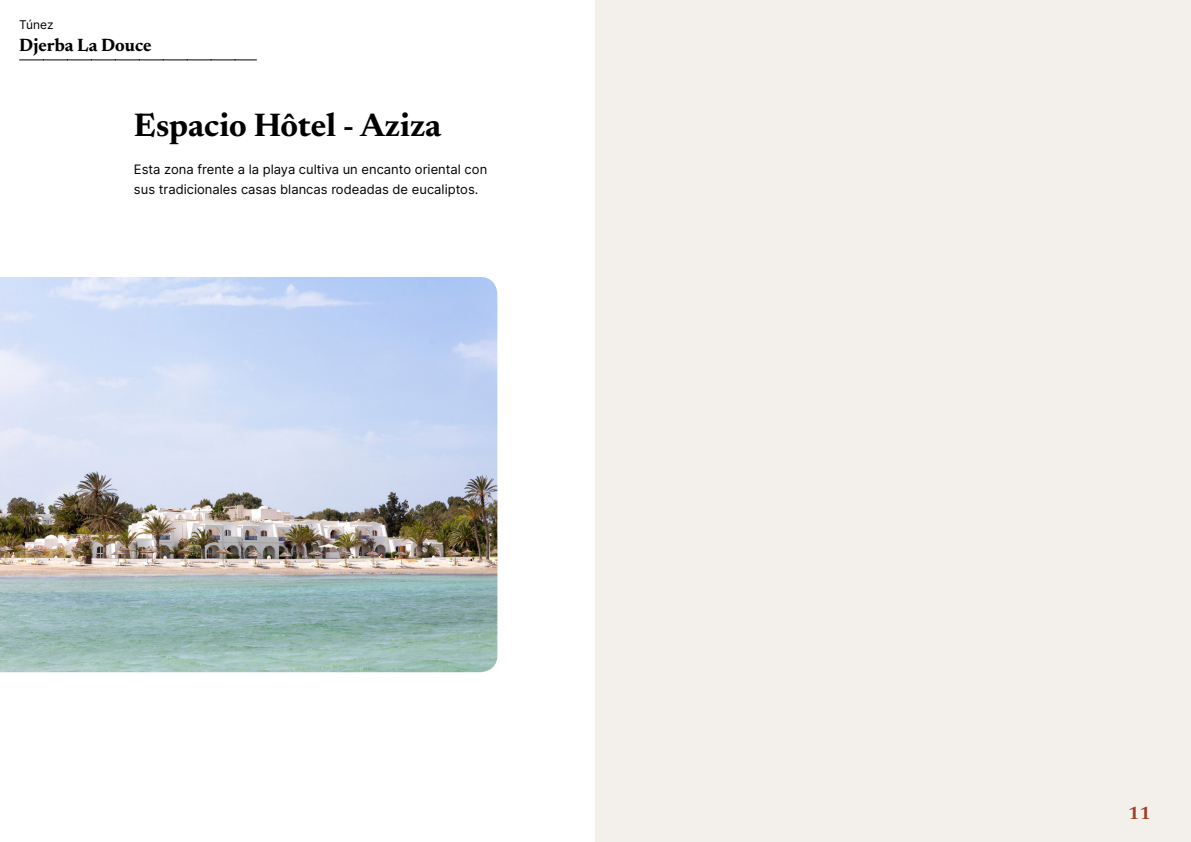
<style>
.page{position:relative;width:1191px;height:842px;background:#fff}
.page>*{position:absolute;margin:0;border:0;box-sizing:border-box;transform-origin:0 0}
.t1{font:700 33px "Newsreader 24 pt";color:#000}
.t2{font:700 18px "Newsreader 24 pt";color:#000}
.t3{font:700 18px "Newsreader 24 pt";color:#9d432c}
.t4{font:13px/20px "Inter";color:#000}
.t5{font:12px "Inter";color:#000}
</style>
<div class="page">
<div style="left:595px;top:0;width:596px;height:842px;background:#f3f0ec"></div>
<img style="left:0;top:277px;width:497px;height:395px">
<svg style="left:20px;top:60px;width:236px;height:1px"></svg>
<p class="t5" style="left:19px;top:15px;width:36px">Túnez</p>
<h2 class="t2" style="left:19px;top:32px;width:134px">Djerba La Douce</h2>
<h1 class="t1" style="left:134px;top:101px;width:309px">Espacio Hôtel - Aziza</h1>
<p class="t4" style="left:134px;top:159px;width:355px">Esta zona frente a la playa cultiva un encanto oriental con sus tradicionales casas blancas rodeadas de eucaliptos.</p>
<h2 class="t3" style="left:1128px;top:800px;width:24px">11</h2>
</div>
